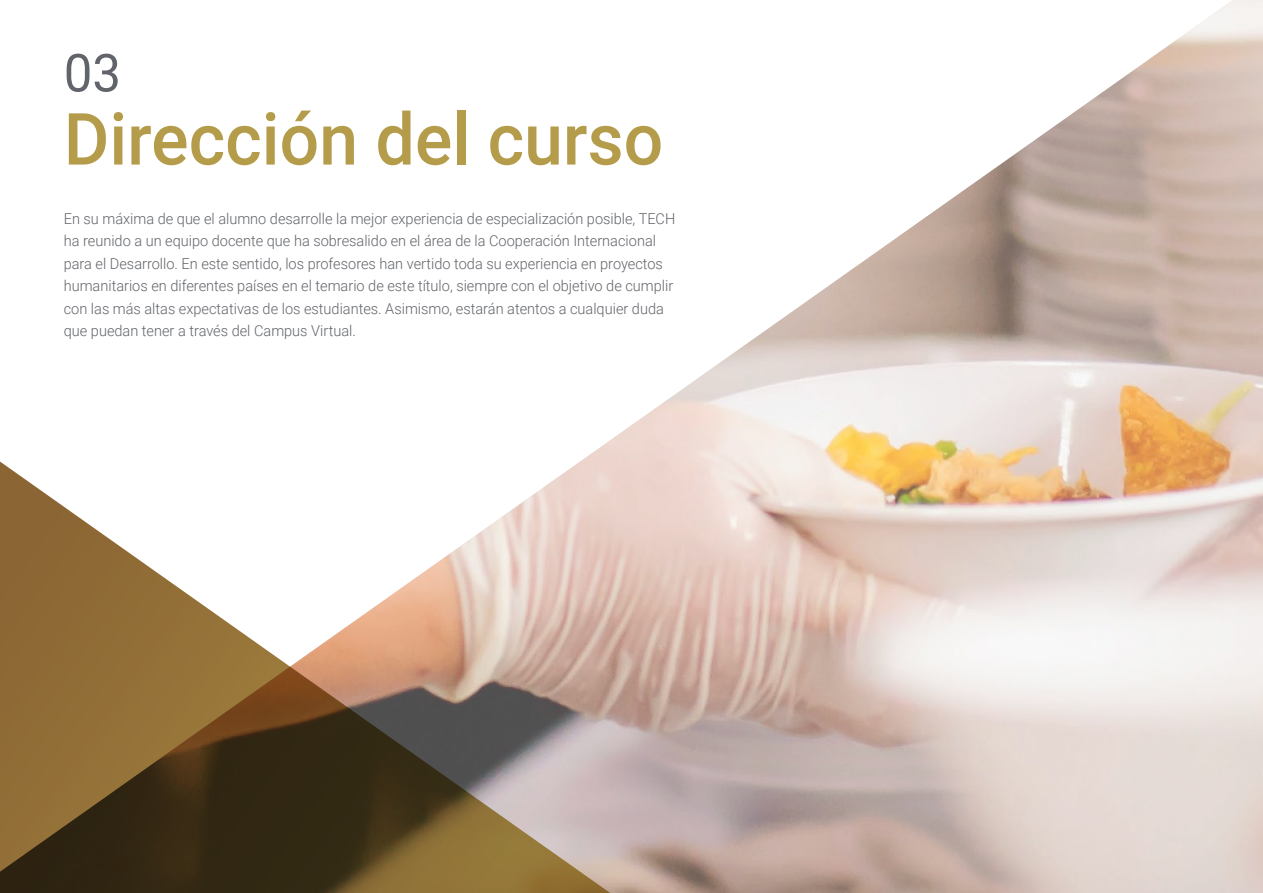
<style>
.page{position:relative;width:1263px;height:893px;background:#fff}
.page>*{position:absolute;margin:0;border:0;box-sizing:border-box;transform-origin:0 0}
.t1{font:500 72px "Roboto";color:#b49c4b}
.t2{font:52.5px "Roboto";color:#61646a}
.t3{font:300 15px/22.5px "Roboto";color:#61646a}
</style>
<div class="page">
<img style="left:602px;top:0;width:661px;height:893px">
<svg style="left:0;top:446px;width:640px;height:447px"></svg>
<h2 class="t2" style="left:64px;top:36px;width:59px">03</h2>
<h1 class="t1" style="left:64px;top:89px;width:601px">Dirección del curso</h1>
<p class="t3" style="left:64px;top:207px;width:613px">En su máxima de que el alumno desarrolle la mejor experiencia de especialización posible, TECH ha reunido a un equipo docente que ha sobresalido en el área de la Cooperación Internacional para el Desarrollo. En este sentido, los profesores han vertido toda su experiencia en proyectos humanitarios en diferentes países en el temario de este título, siempre con el objetivo de cumplir con las más altas expectativas de los estudiantes. Asimismo, estarán atentos a cualquier duda que puedan tener a través del Campus Virtual.</p>
</div>
